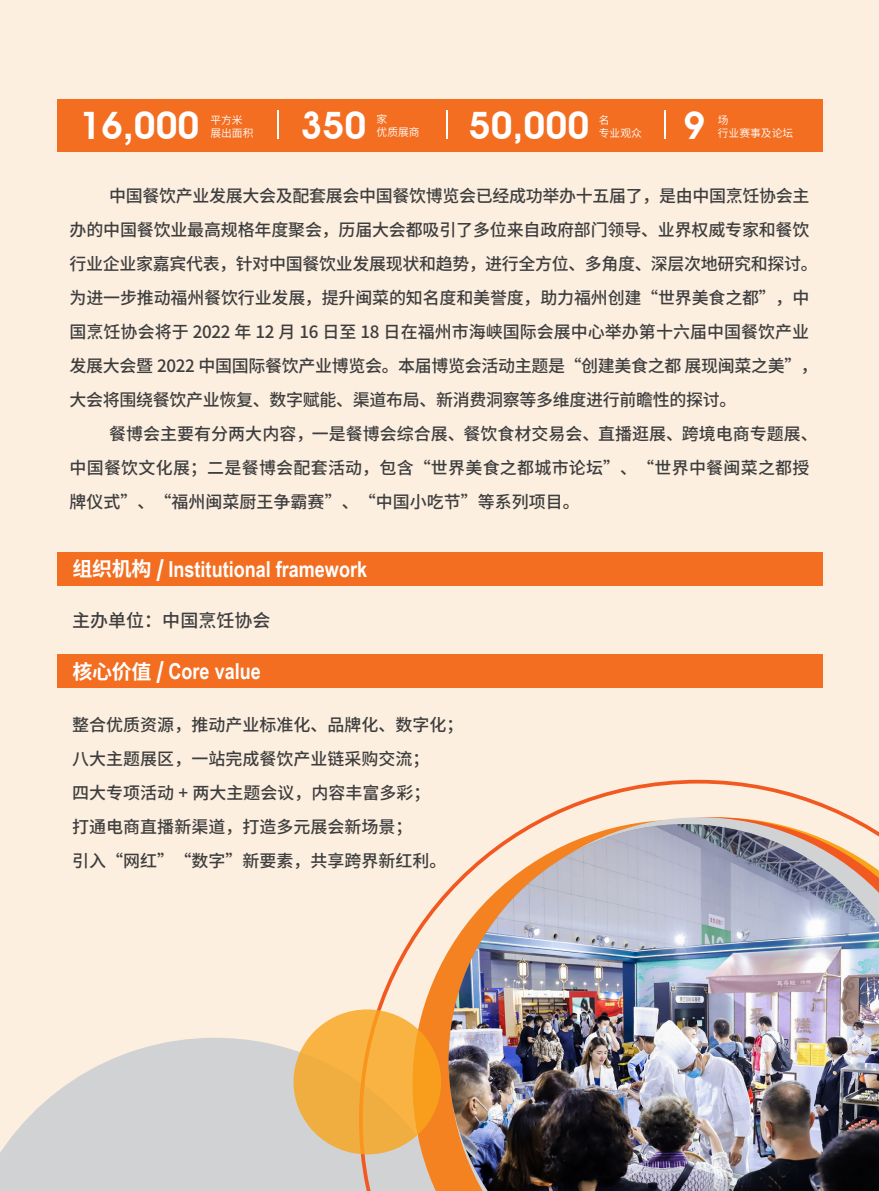
<style>
.page{position:relative;width:879px;height:1191px;background:#fdefdf}
.page>*{position:absolute;margin:0;border:0;box-sizing:border-box;transform-origin:0 0}
.t1{font:600 37.8px "Avant Garde IT Cby BT";color:#fff}
.t2{font:700 22px "Arial Narrow";color:#fff}
.t3{font:500 18px "Source Han Sans CN";color:#3e3e3f}
.t4{font:500 17px/34px "Source Han Sans CN";letter-spacing:-.01em;color:#3e3e3f}
.t5{font:10.8px "Source Han Sans CN";color:#fff}
.s1{font-family:"Arial";font-weight:700}
.s2{font-family:"Source Han Sans CN";font-size:20px}
.s3{font-family:"Source Han Sans CN";font-weight:800}
</style>
<div class="page">
<div style="left:57px;top:99px;width:765px;height:53px;background:#f36e21"></div>
<hr style="left:277px;top:110px;width:2px;height:29px;background:#fff">
<hr style="left:446px;top:110px;width:2px;height:29px;background:#fff">
<hr style="left:664px;top:110px;width:2px;height:29px;background:#fff">
<svg style="left:0;top:1038px;width:359px;height:153px;fill:#d1d2d4"></svg>
<svg style="left:359px;top:780px;width:494px;height:411px"></svg>
<svg style="left:412px;top:820px;width:38px;height:371px"></svg>
<img style="left:449px;top:824px;width:430px;height:367px">
<svg style="left:293px;top:1009px;width:148px;height:145px;background:#f5ad3c"></svg>
<div style="left:57px;top:552px;width:765px;height:34px;background:#f36e21"></div>
<div style="left:57px;top:654px;width:765px;height:34px;background:#f36e21"></div>
<p class="t1" style="left:79px;top:103px;width:122px">16<span class="s1">,</span>000</p>
<p class="t5" style="left:210px;top:114px;width:34px">平方米</p>
<p class="t5" style="left:210px;top:127px;width:45px">展出面积</p>
<p class="t1" style="left:301px;top:103px;width:67px">350</p>
<p class="t5" style="left:377px;top:113px;width:12px">家</p>
<p class="t5" style="left:377px;top:126px;width:45px">优质展商</p>
<p class="t1" style="left:469px;top:103px;width:122px">50,000</p>
<p class="t5" style="left:599px;top:114px;width:12px">名</p>
<p class="t5" style="left:599px;top:127px;width:45px">专业观众</p>
<p class="t1" style="left:683px;top:103px;width:23px">9</p>
<p class="t5" style="left:718px;top:114px;width:12px">场</p>
<p class="t5" style="left:718px;top:127px;width:77px">行业赛事及论坛</p>
<p class="t4" style="left:70px;top:179px;width:750px;text-indent:40px">中国餐饮产业发展大会及配套展会中国餐饮博览会已经成功举办十五届了，是由中国烹饪协会主办的中国餐饮业最高规格年度聚会，历届大会都吸引了多位来自政府部门领导、业界权威专家和餐饮行业企业家嘉宾代表，针对中国餐饮业发展现状和趋势，进行全方位、多角度、深层次地研究和探讨。为进一步推动福州餐饮行业发展，提升闽菜的知名度和美誉度，助力福州创建“世界美食之都”，中国烹饪协会将于 2022 年 12 月 16 日至 18 日在福州市海峡国际会展中心举办第十六届中国餐饮产业发展大会暨 2022 中国国际餐饮产业博览会。本届博览会活动主题是“创建美食之都 展现闽菜之美”，大会将围绕餐饮产业恢复、数字赋能、渠道布局、新消费洞察等多维度进行前瞻性的探讨。</p>
<p class="t4" style="left:70px;top:417px;width:750px;text-indent:40px">餐博会主要有分两大内容，一是餐博会综合展、餐饮食材交易会、直播逛展、跨境电商专题展、中国餐饮文化展；二是餐博会配套活动，包含“世界美食之都城市论坛”、“世界中餐闽菜之都授牌仪式”、“福州闽菜厨王争霸赛”、“中国小吃节”等系列项目。</p>
<p class="t2" style="left:73px;top:552px;width:296px"><span class="s2">组织机构</span> <span class="s3">/</span> Institutional framework</p>
<p class="t3" style="left:72px;top:610px;width:199px">主办单位：中国烹饪协会</p>
<p class="t2" style="left:73px;top:654px;width:190px"><span class="s2">核心价值</span> <span class="s3">/</span> Core value</p>
<p class="t4" style="left:72px;top:708px;width:392px">整合优质资源，推动产业标准化、品牌化、数字化；</p>
<p class="t4" style="left:72px;top:742px;width:358px">八大主题展区，一站完成餐饮产业链采购交流；</p>
<p class="t4" style="left:72px;top:776px;width:360px">四大专项活动 + 两大主题会议，内容丰富多彩；</p>
<p class="t4" style="left:72px;top:810px;width:341px">打通电商直播新渠道，打造多元展会新场景；</p>
<p class="t4" style="left:72px;top:844px;width:375px">引入“网红”“数字”新要素，共享跨界新红利。</p>
</div>
